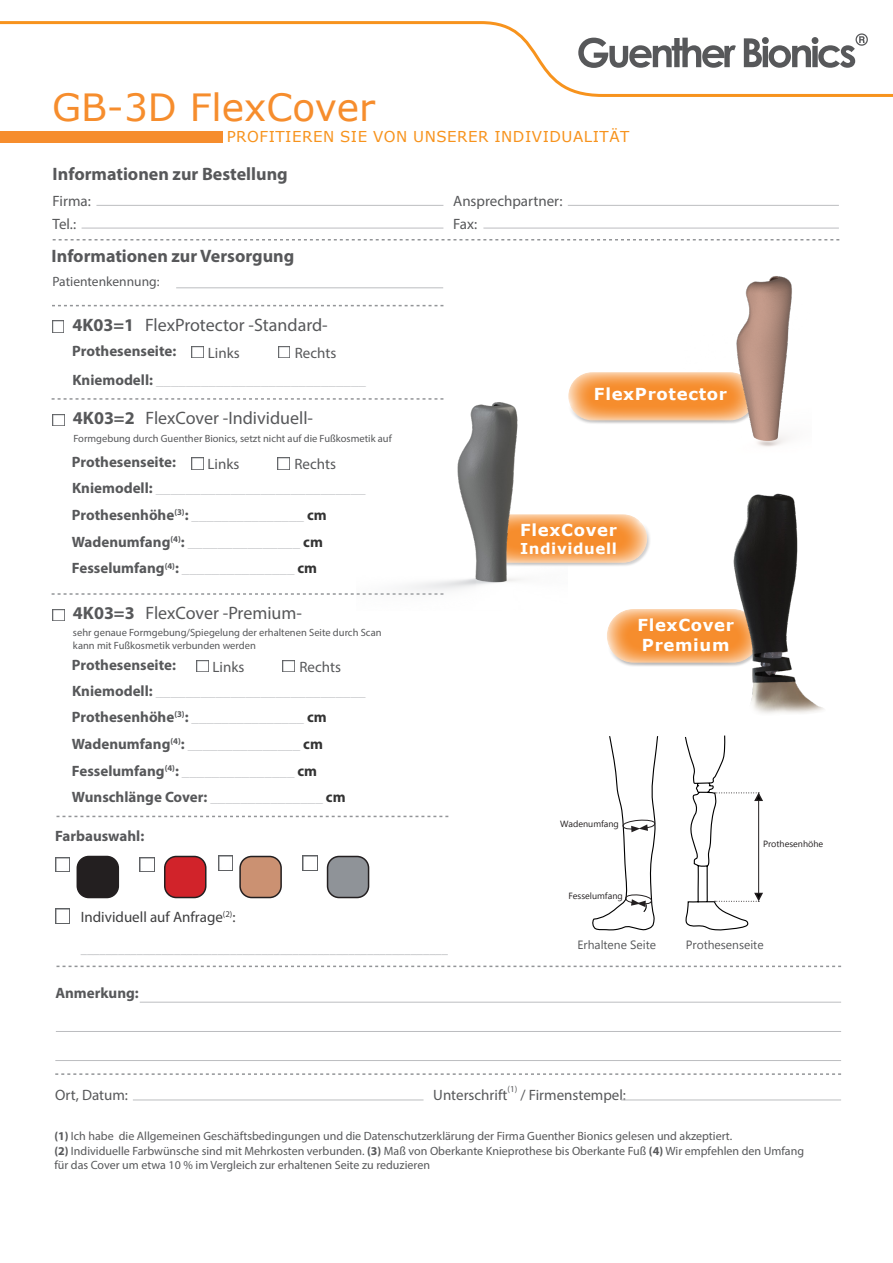
<style>
.page{position:relative;width:893px;height:1263px;background:#fff}
.page>*{position:absolute;margin:0;border:0;box-sizing:border-box;transform-origin:0 0}
.t1{font:37.5px "Verdana";color:#f68d2d}
.t2{font:18px "Myriad Pro";color:#57585a}
.t3{font:700 18px "Myriad Pro";color:#57585a}
.t4{font:700 16.5px/19.8px "Verdana";letter-spacing:.04em;color:#fff}
.t5{font:700 15px/26.5px "Myriad Pro";color:#c9cacc}
.t6{font:15px "Myriad Pro";color:#57585a}
.t7{font:700 15px "Myriad Pro";color:#57585a}
.t8{font:15px "Myanmar Text";color:#c9cacc}
.t9{font:15px "Verdana";letter-spacing:.035em;color:#f7931d}
.t10{font:15px "Myriad Pro";color:#3e3e3f}
.t11{font:700 15px "Verdana";letter-spacing:.04em;color:#fff}
.t12{font:13.5px "Myriad Pro";color:#57585a}
.t13{font:12px/14.4px "Myriad Pro";color:#57585a}
.t14{font:12px "Myanmar Text";color:#57585a}
.t15{font:10.5px/12.6px "Myriad Pro";color:#57585a}
.t16{font:9px "Myanmar Text";color:#231f20}
.t17{font:9px "Myriad Pro";color:#57585a}
.s1{font-weight:700}
.s2{color:#57585a}
.s3{font-weight:400;color:#57585a}
.s4{color:#333}
.s5{color:#c9cacc}
</style>
<div class="page">
<div style="left:0;top:131px;width:223px;height:11px;background:#f68d2d"></div>
<svg style="left:53px;top:239px;width:786px;height:1px"></svg>
<hr style="left:82px;top:228px;width:361px;height:1px;background:#bcbdc0">
<hr style="left:483px;top:228px;width:356px;height:1px;background:#bcbdc0">
<hr style="left:96px;top:205px;width:347px;height:1px;background:#bcbdc0">
<hr style="left:568px;top:205px;width:271px;height:1px;background:#bcbdc0">
<hr style="left:176px;top:287px;width:267px;height:1px;background:#bcbdc0">
<svg style="left:52px;top:321px;width:12px;height:11px"></svg>
<svg style="left:52px;top:305px;width:391px;height:1px"></svg>
<svg style="left:192px;top:346px;width:11px;height:12px"></svg>
<svg style="left:278px;top:346px;width:12px;height:12px"></svg>
<div style="left:77px;top:856px;width:41px;height:41px;background:#231f20;border-radius:12px"></div>
<div style="left:77px;top:856px;width:42px;height:42px;border:2px solid #231f20;border-radius:12px"></div>
<img style="left:140px;top:857px;width:14px;height:15px">
<div style="left:165px;top:856px;width:41px;height:41px;background:#d1232a;border-radius:12px"></div>
<div style="left:164px;top:856px;width:43px;height:42px;border:2px solid #231f20;border-radius:12px"></div>
<img style="left:55px;top:857px;width:15px;height:15px">
<img style="left:303px;top:856px;width:14px;height:14px">
<img style="left:218px;top:856px;width:15px;height:14px">
<div style="left:240px;top:856px;width:41px;height:41px;background:#cb9172;border-radius:12px"></div>
<div style="left:239px;top:856px;width:43px;height:42px;border:2px solid #231f20;border-radius:12px"></div>
<div style="left:328px;top:856px;width:41px;height:41px;background:#8f9398;border-radius:12px"></div>
<div style="left:327px;top:856px;width:42px;height:42px;border:2px solid #231f20;border-radius:12px"></div>
<img style="left:55px;top:909px;width:15px;height:14px">
<svg style="left:55px;top:1073px;width:786px;height:2px"></svg>
<hr style="left:133px;top:1099px;width:291px;height:1px;background:#bcbdc0">
<hr style="left:621px;top:1099px;width:220px;height:1px;background:#bcbdc0">
<svg style="left:57px;top:965px;width:784px;height:2px"></svg>
<hr style="left:55px;top:1060px;width:786px;height:1px;background:#bcbdc0">
<hr style="left:56px;top:1031px;width:785px;height:1px;background:#bcbdc0">
<svg style="left:53px;top:414px;width:11px;height:12px"></svg>
<svg style="left:52px;top:398px;width:305px;height:2px"></svg>
<svg style="left:192px;top:458px;width:11px;height:11px"></svg>
<svg style="left:278px;top:458px;width:11px;height:11px"></svg>
<svg style="left:53px;top:609px;width:11px;height:12px"></svg>
<svg style="left:52px;top:593px;width:305px;height:2px"></svg>
<svg style="left:197px;top:660px;width:11px;height:12px"></svg>
<svg style="left:283px;top:660px;width:11px;height:12px"></svg>
<svg style="left:57px;top:816px;width:391px;height:1px"></svg>
<hr style="left:140px;top:1002px;width:701px;height:1px;background:#bcbdc0">
<svg style="left:592px;top:679px;width:71px;height:252px"></svg>
<svg style="left:685px;top:735px;width:78px;height:196px"></svg>
<div style="left:568px;top:380px;width:191px;height:45px;background:#231f20;opacity:.75"></div>
<svg style="left:569px;top:373px;width:185px;height:47px;background:#f79d4a"></svg>
<div style="left:568px;top:372px;width:186px;height:48px;border:1px solid #f68d2d;border-radius:24px"></div>
<div style="left:483px;top:522px;width:169px;height:45px;background:#231f20;opacity:.75"></div>
<svg style="left:484px;top:515px;width:163px;height:47px;background:#f7a051"></svg>
<div style="left:483px;top:514px;width:164px;height:49px;border:1px solid #f68d2d;border-radius:24px"></div>
<div style="left:607px;top:617px;width:157px;height:50px;background:#231f20;opacity:.75"></div>
<svg style="left:607px;top:609px;width:152px;height:53px;background:#f79d4b"></svg>
<div style="left:607px;top:609px;width:152px;height:53px;border:1px solid #f68d2d;border-radius:26px"></div>
<img style="left:357px;top:398px;width:211px;height:197px">
<img style="left:684px;top:276px;width:108px;height:171px">
<img style="left:685px;top:493px;width:139px;height:221px">
<svg style="left:0;top:21px;width:893px;height:76px"></svg>
<svg style="left:578px;top:38px;width:158px;height:30px"></svg>
<svg style="left:744px;top:33px;width:124px;height:35px"></svg>
<h1 class="t1" style="left:52px;top:82px;width:325px">GB-3D FlexCover</h1>
<p class="t9" style="left:227px;top:126px;width:404px">PROFITIEREN SIE VON UNSERER INDIVIDUALITÄT</p>
<p class="t3" style="left:53px;top:162px;width:237px">Informationen zur Bestellung</p>
<p class="t6" style="left:53px;top:192px;width:40px">Firma:</p>
<p class="t6" style="left:453px;top:192px;width:111px">Ansprechpartner:</p>
<p class="t6" style="left:53px;top:214px;width:25px">Tel.:</p>
<p class="t6" style="left:453px;top:214px;width:25px">Fax:</p>
<p class="t3" style="left:52px;top:244px;width:244px">Informationen zur Versorgung</p>
<p class="t12" style="left:52px;top:274px;width:109px">Patientenkennung:</p>
<p class="t2" style="left:72px;top:314px;width:257px"><span class="s1">4K03=1</span> FlexProtector -Standard-</p>
<p class="t7" style="left:72px;top:341px;width:106px">Prothesenseite:</p>
<p class="t6" style="left:208px;top:343px;width:33px">Links</p>
<p class="t6" style="left:295px;top:343px;width:43px">Rechts</p>
<p class="t5" style="left:72px;top:366px;width:295px"><span class="s2">Kniemodell:</span> ____________________________</p>
<p class="t2" style="left:73px;top:407px;width:242px"><span class="s1">4K03=2</span> FlexCover -Individuell-</p>
<p class="t7" style="left:72px;top:452px;width:106px">Prothesenseite:</p>
<p class="t6" style="left:207px;top:455px;width:33px">Links</p>
<p class="t15" style="left:73px;top:432px;width:320px">Formgebung durch Guenther Bionics, setzt nicht auf die Fußkosmetik auf</p>
<p class="t5" style="left:72px;top:452px;width:295px;line-height:23.9px;text-indent:222px"><span class="s3">Rechts<br></span><span class="s2">Kniemodell:</span> ____________________________</p>
<p class="t5" style="left:72px;top:501px;width:256px"><span class="s2">Prothesenhöhe</span><sup>(3)</sup><span class="s2">:</span> _______________ <span class="s4">cm<br></span><span class="s2">Wadenumfang</span><sup>(4)</sup><span class="s2">:</span> _______________ <span class="s4">cm<br></span><span class="s2">Fesselumfang</span><sup>(4)</sup><span class="s2">:</span> _______________ <span class="s4">cm</span></p>
<p class="t2" style="left:73px;top:602px;width:231px"><span class="s1">4K03=3</span> FlexCover -Premium-</p>
<p class="t5" style="left:72px;top:651px;width:295px"><span class="s2">Prothesenseite:<br>Kniemodell:</span> ____________________________ <span class="s2">Prothesenhöhe</span><sup>(3)</sup><span class="s2">:</span> _______________ <span class="s4">cm </span><span class="s2">Wadenumfang</span><sup>(4)</sup><span class="s2">:</span> _______________ <span class="s4">cm </span><span class="s2">Fesselumfang</span><sup>(4)</sup><span class="s2">:</span> _______________ <span class="s4">cm</span></p>
<p class="t15" style="left:73px;top:626px;width:310px">sehr genaue Formgebung/Spiegelung der erhaltenen Seite durch Scan kann mit Fußkosmetik verbunden werden</p>
<p class="t6" style="left:212px;top:657px;width:33px">Links</p>
<p class="t6" style="left:299px;top:657px;width:43px">Rechts</p>
<p class="t7" style="left:72px;top:787px;width:275px">Wunschlänge Cover: <span class="s5">_______________</span> <span class="s4">cm</span></p>
<p class="t7" style="left:55px;top:826px;width:91px">Farbauswahl:</p>
<p class="t10" style="left:81px;top:907px;width:156px">Individuell auf Anfrage<sup>(2)</sup>:</p>
<p class="t8" style="left:81px;top:939px;width:369px">___________________________________________________________</p>
<p class="t7" style="left:55px;top:983px;width:85px">Anmerkung:</p>
<p class="t4" style="left:594px;top:384px;width:135px">FlexProtector</p>
<p class="t4" style="left:520px;top:520px;width:98px">FlexCover</p>
<p class="t11" style="left:520px;top:538px;width:98px">Individuell</p>
<p class="t4" style="left:637px;top:615px;width:98px">FlexCover<br>Premium</p>
<p class="t16" style="left:560px;top:819px;width:60px">Wadenumfang</p>
<p class="t16" style="left:568px;top:890px;width:56px">Fesselumfang</p>
<p class="t16" style="left:763px;top:839px;width:62px">Prothesenhöhe</p>
<p class="t14" style="left:577px;top:938px;width:80px">Erhaltene Seite</p>
<p class="t14" style="left:686px;top:938px;width:79px">Prothesenseite</p>
<p class="t6" style="left:55px;top:1085px;width:74px">Ort, Datum:</p>
<p class="t6" style="left:433px;top:1085px;width:76px">Unterschrift</p>
<p class="t17" style="left:508px;top:1083px;width:11px">(1)</p>
<p class="t6" style="left:520px;top:1085px;width:107px">/ Firmenstempel:</p>
<p class="t13" style="left:54px;top:1129px;width:751px"><span class="s1">(1)</span> Ich habe die Allgemeinen Geschäftsbedingungen und die Datenschutzerklärung der Firma Guenther Bionics gelesen und akzeptiert.<br><span class="s1">(2)</span> Individuelle Farbwünsche sind mit Mehrkosten verbunden. <span class="s1">(3)</span> Maß von Oberkante Knieprothese bis Oberkante Fuß <span class="s1">(4)</span> Wir empfehlen den Umfang für das Cover um etwa 10 % im Vergleich zur erhaltenen Seite zu reduzieren</p>
</div>
